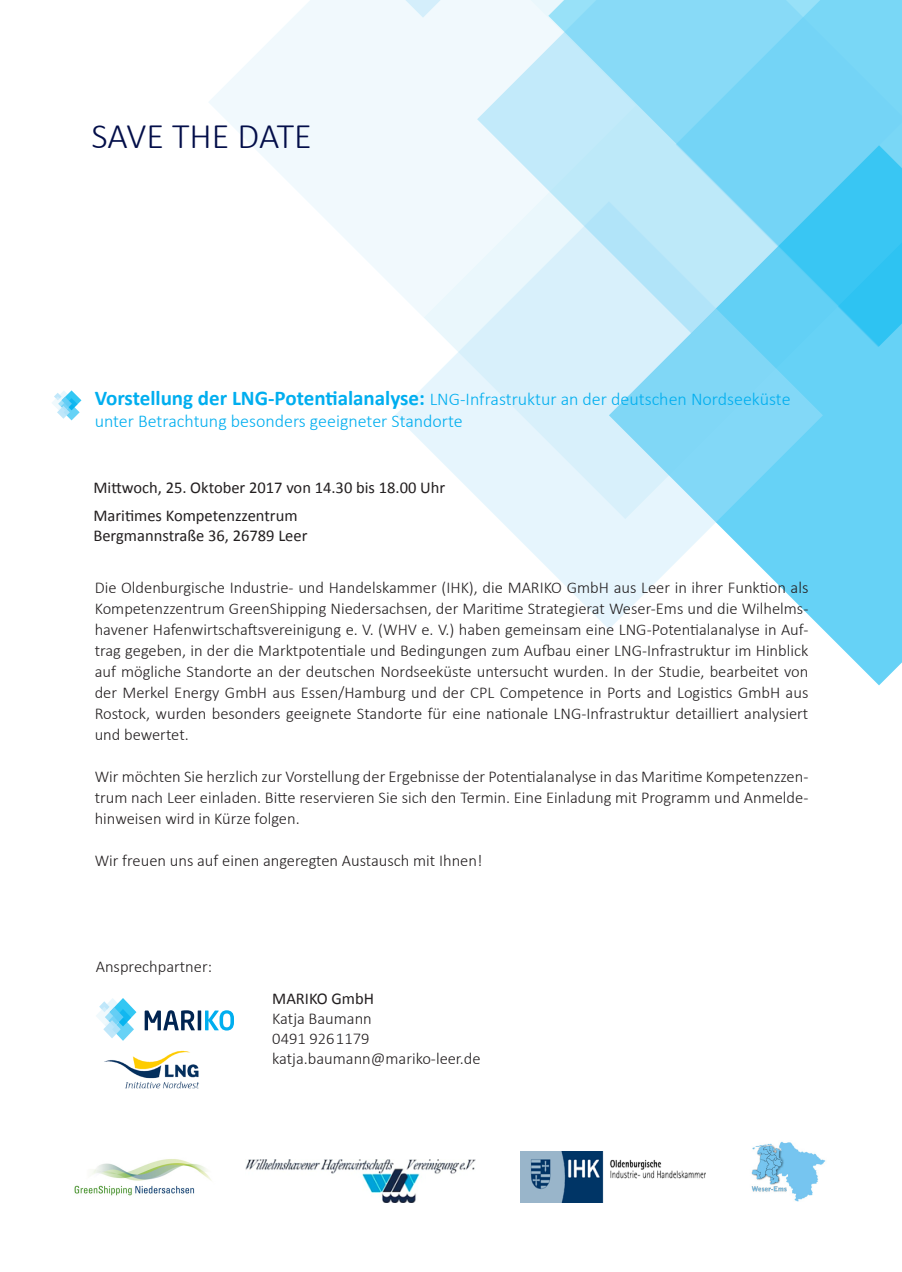
<style>
.page{position:relative;width:902px;height:1272px;background:#fff}
.page>*{position:absolute;margin:0;border:0;box-sizing:border-box;transform-origin:0 0}
.t1{font:300 36px "Calibri";letter-spacing:-.005em;color:#030e49}
.t2{font:300 18px/21.6px "Calibri";color:#00aeef}
.t3{font:300 16.5px/21px "Calibri";color:#231f20;text-align:justify}
.t4{font:16.5px "Calibri";color:#231f20}
.s1{font-weight:700;font-size:21px}
</style>
<div class="page">
<svg style="left:822px;top:346px;width:79px;height:339px;background:#70d5f6"></svg>
<svg style="left:395px;top:317px;width:427px;height:312px"></svg>
<svg style="left:209px;top:0;width:268px;height:317px;fill:#f1f9fd"></svg>
<svg style="left:145px;top:1010px;width:89px;height:20px"></svg>
<svg style="left:96px;top:998px;width:40px;height:42px"></svg>
<svg style="left:52px;top:390px;width:29px;height:30px"></svg>
<img style="left:74px;top:1159px;width:138px;height:37px">
<svg style="left:477px;top:0;width:424px;height:333px;background:#9bdff7"></svg>
<img style="left:245px;top:1159px;width:230px;height:43px">
<img style="left:520px;top:1151px;width:185px;height:51px">
<img style="left:751px;top:1141px;width:75px;height:61px">
<img style="left:104px;top:1050px;width:95px;height:39px">
<p class="t1" style="left:91px;top:114px;width:222px">SAVE THE DATE</p>
<p class="t2" style="left:95px;top:388px;width:697px"><span class="s1">Vorstellung der LNG-Potentialanalyse:</span> LNG-Infrastruktur an der deutschen Nordseeküste unter Betrachtung besonders geeigneter Standorte</p>
<p class="t4" style="left:93px;top:477px;width:353px">Mittwoch, 25. Oktober 2017 von 14.30 bis 18.00 Uhr</p>
<p class="t4" style="left:93px;top:505px;width:206px">Maritimes Kompetenzzentrum</p>
<p class="t4" style="left:93px;top:525px;width:215px">Bergmannstraße 36, 26789 Leer</p>
<p class="t3" style="left:95px;top:577px;width:715px">Die Oldenburgische Industrie- und Handelskammer (IHK), die MARIKO GmbH aus Leer in ihrer Funktion als Kompetenzzentrum GreenShipping Niedersachsen, der Maritime Strategierat Weser-Ems und die Wilhelms&shy;havener Hafenwirtschaftsvereinigung e. V. (WHV e. V.) haben gemeinsam eine LNG-Potentialanalyse in Auf&shy;trag gegeben, in der die Marktpotentiale und Bedingungen zum Aufbau einer LNG-Infrastruktur im Hinblick auf mögliche Standorte an der deutschen Nordseeküste untersucht wurden. In der Studie, bearbeitet von der Merkel Energy GmbH aus Essen/Hamburg und der CPL Competence in Ports and Logistics GmbH aus Rostock, wurden besonders geeignete Standorte für eine nationale LNG-Infrastruktur detailliert analysiert und bewertet.</p>
<p class="t3" style="left:95px;top:766px;width:715px">Wir möchten Sie herzlich zur Vorstellung der Ergebnisse der Potentialanalyse in das Maritime Kompetenzzen&shy;trum nach Leer einladen. Bitte reservieren Sie sich den Termin. Eine Einladung mit Programm und Anmelde&shy;hinweisen wird in Kürze folgen.</p>
<p class="t3" style="left:95px;top:850px;width:389px">Wir freuen uns auf einen angeregten Austausch mit Ihnen!</p>
<p class="t3" style="left:96px;top:955px;width:118px">Ansprechpartner:</p>
<p class="t4" style="left:272px;top:988px;width:103px">MARIKO GmbH</p>
<p class="t3" style="left:272px;top:1007px;width:101px">Katja Baumann</p>
<p class="t3" style="left:272px;top:1027px;width:99px">0491 926 1179</p>
<p class="t3" style="left:272px;top:1047px;width:210px">katja.baumann@mariko-leer.de</p>
</div>
